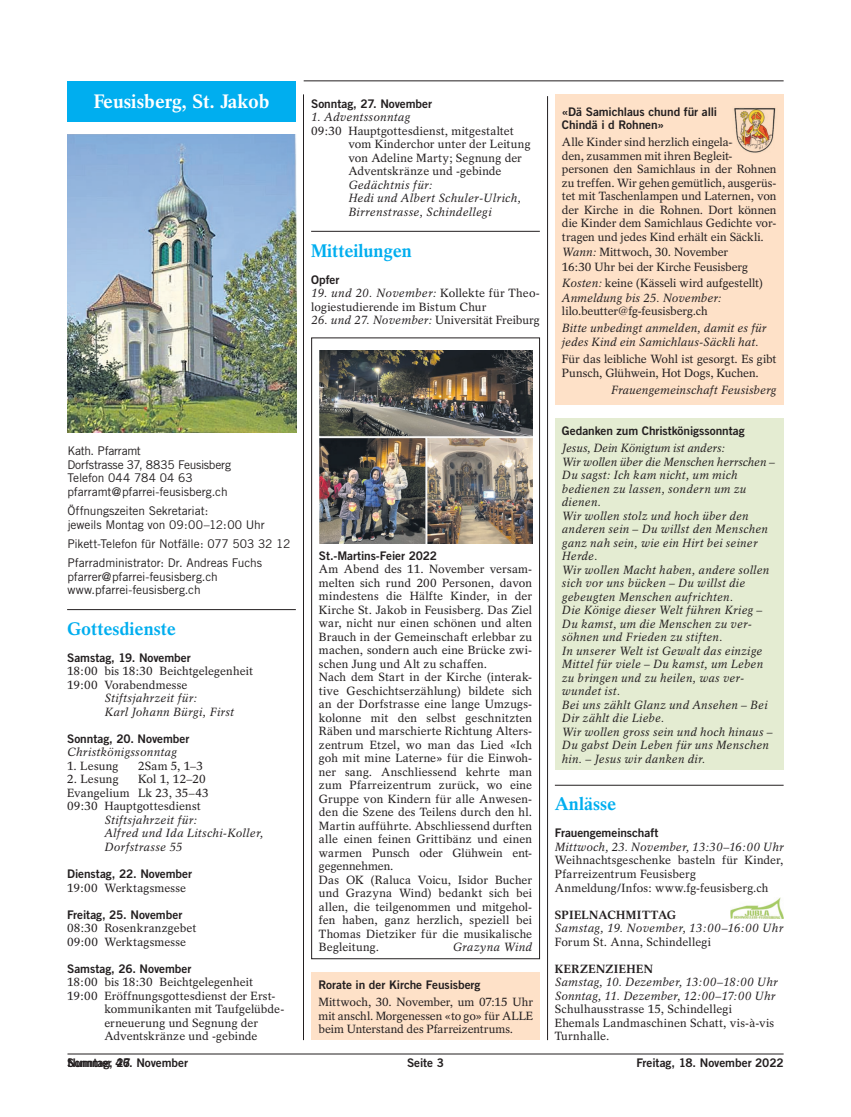
<style>
.page{position:relative;width:851px;height:1117px;background:#fff}
.page>*{position:absolute;margin:0;border:0;box-sizing:border-box;transform-origin:0 0}
.t1{font:700 19.38px "Rotation";color:#fff}
.t2{font:700 18.12px "Rotation";color:#00aeef}
.t3{font:12px/13.6px "Trade Gothic";letter-spacing:-.01em;color:#231f20}
.t4{font:11.88px/13.5px "Rotation";letter-spacing:.005em;color:#231f20}
.t5{font:italic 11.88px/13.5px "Rotation";letter-spacing:.02em;color:#231f20}
.t6{font:11.88px/13.5px "Trade Gothic Bold Two";letter-spacing:-.005em;color:#231f20}
.t7{font:700 11.88px "Rotation";letter-spacing:.03em;color:#231f20}
.s1{font-style:italic}
</style>
<div class="page">
<hr style="left:554px;top:784px;width:229px;height:1px;background:#231f20">
<hr style="left:311px;top:231px;width:228px;height:1px;background:#231f20">
<hr style="left:67px;top:609px;width:229px;height:1px;background:#231f20">
<hr style="left:67px;top:1053px;width:716px;height:1px;background:#231f20">
<hr style="left:303px;top:94px;width:1px;height:945px;background:#231f20">
<hr style="left:547px;top:96px;width:1px;height:943px;background:#231f20">
<div style="left:67px;top:81px;width:229px;height:40px;background:#00aeef"></div>
<hr style="left:303px;top:80px;width:480px;height:1px;background:#231f20">
<img style="left:67px;top:135px;width:229px;height:297px">
<div style="left:311px;top:971px;width:229px;height:68px;background:#fee1c8"></div>
<div style="left:554px;top:418px;width:229px;height:351px;background:#e4ecd2"></div>
<div style="left:554px;top:94px;width:229px;height:311px;background:#fee1c8"></div>
<img style="left:734px;top:107px;width:42px;height:46px">
<img style="left:730px;top:897px;width:53px;height:21px">
<div style="left:311px;top:337px;width:228px;height:621px;border:1px solid #231f20"></div>
<img style="left:319px;top:350px;width:213px;height:193px">
<h1 class="t1" style="left:94px;top:90px;width:177px">Feusisberg, St. Jakob</h1>
<p class="t6" style="left:311px;top:97px;width:122px">Sonntag, 27. November</p>
<p class="t5" style="left:311px;top:111px;width:101px">1. Adventssonntag</p>
<p class="t4" style="left:348px;top:124px;width:184px;text-indent:-37px">09:30 Hauptgottesdienst, mitgestaltet vom Kinderchor unter der Leitung von Adeline Marty; Segnung der Adventskränze und -gebinde</p>
<p class="t5" style="left:348px;top:178px;width:174px">Gedächtnis für:<br>Hedi und Albert Schuler-Ulrich,<br>Birrenstrasse, Schindellegi</p>
<h2 class="t2" style="left:311px;top:239px;width:102px">Mitteilungen</h2>
<p class="t6" style="left:311px;top:272px;width:30px">Opfer</p>
<p class="t4" style="left:311px;top:286px;width:230px"><span class="s1">19. und 20. November:</span> Kollekte für Theo&shy;logiestudierende im Bistum Chur</p>
<p class="t4" style="left:311px;top:313px;width:230px"><span class="s1">26. und 27. November:</span> Universität Freiburg</p>
<p class="t6" style="left:562px;top:104px;width:157px">«Dä Samichlaus chund für alli<br>Chindä i d Rohnen»</p>
<p class="t4" style="left:562px;top:135px;width:216px">Alle Kinder sind herzlich eingela-<br>den, zusammen mit ihren Begleit&shy;personen den Samichlaus in der Rohnen zu treffen. Wir gehen gemütlich, ausgerüs&shy;tet mit Taschenlampen und Laternen, von der Kirche in die Rohnen. Dort können die Kinder dem Samichlaus Gedichte vor&shy;tragen und jedes Kind erhält ein Säckli.</p>
<p class="t4" style="left:562px;top:244px;width:202px;line-height:15.2px"><span class="s1">Wann:</span> Mittwoch, 30. November<br>16:30 Uhr bei der Kirche Feusisberg <span class="s1">Kosten:</span> keine (Kässeli wird aufgestellt)<br><span class="s1">Anmeldung bis 25. November:</span></p>
<p class="t4" style="left:562px;top:304px;width:147px">lilo.beutter@fg-feusisberg.ch</p>
<p class="t5" style="left:562px;top:321px;width:206px">Bitte unbedingt anmelden, damit es für jedes Kind ein Samichlaus-Säckli hat.</p>
<p class="t4" style="left:562px;top:352px;width:216px">Für das leibliche Wohl ist gesorgt. Es gibt<br>Punsch, Glühwein, Hot Dogs, Kuchen.</p>
<p class="t5" style="left:610px;top:383px;width:167px">Frauengemeinschaft Feusisberg</p>
<p class="t6" style="left:562px;top:424px;width:184px">Gedanken zum Christkönigssonntag</p>
<p class="t5" style="left:562px;top:441px;width:215px">Jesus, Dein Königtum ist anders:<br>Wir wollen über die Menschen herrschen –<br>Du sagst: Ich kam nicht, um mich bedienen zu lassen, sondern um zu dienen.<br>Wir wollen stolz und hoch über den anderen sein – Du willst den Menschen ganz nah sein, wie ein Hirt bei seiner<br>Herde.<br>Wir wollen Macht haben, andere sollen sich vor uns bücken – Du willst die gebeugten Menschen aufrichten.<br>Die Könige dieser Welt führen Krieg –<br>Du kamst, um die Menschen zu ver&shy;söhnen und Frieden zu stiften.<br>In unserer Welt ist Gewalt das einzige<br>Mittel für viele – Du kamst, um Leben zu bringen und zu heilen, was ver&shy;wundet ist.<br>Bei uns zählt Glanz und Ansehen – Bei<br>Dir zählt die Liebe.<br>Wir wollen gross sein und hoch hinaus –<br>Du gabst Dein Leben für uns Menschen hin. – Jesus wir danken dir.</p>
<p class="t3" style="left:67px;top:443px;width:165px">Kath. Pfarramt<br>Dorfstrasse 37, 8835 Feusisberg<br>Telefon 044 784 04 63 pfarramt@pfarrei-feusisberg.ch</p>
<p class="t3" style="left:67px;top:503px;width:199px">Öffnungszeiten Sekretariat:<br>jeweils Montag von 09:00–12:00 Uhr</p>
<p class="t3" style="left:67px;top:534px;width:224px;line-height:19px">Pikett-Telefon für Notfälle: 077 503 32 12<br>Pfarradministrator: Dr. Andreas Fuchs</p>
<p class="t3" style="left:67px;top:569px;width:152px">pfarrer@pfarrei-feusisberg.ch www.pfarrei-feusisberg.ch</p>
<p class="t6" style="left:319px;top:548px;width:120px">St.-Martins-Feier 2022</p>
<p class="t4" style="left:319px;top:562px;width:215px">Am Abend des 11. November versam&shy;melten sich rund 200 Personen, davon mindestens die Hälfte Kinder, in der Kirche St. Jakob in Feusisberg. Das Ziel war, nicht nur einen schönen und alten Brauch in der Gemeinschaft erlebbar zu machen, sondern auch eine Brücke zwi&shy;schen Jung und Alt zu schaffen.<br>Nach dem Start in der Kirche (interak&shy;tive Geschichtserzählung) bildete sich an der Dorfstrasse eine lange Umzugs&shy;kolonne mit den selbst geschnitzten Räben und marschierte Richtung Alters&shy;zentrum Etzel, wo man das Lied «Ich goh mit mine Laterne» für die Einwoh&shy;ner sang. Anschliessend kehrte man zum Pfarreizentrum zurück, wo eine Gruppe von Kindern für alle Anwesen&shy;den die Szene des Teilens durch den hl.<br>Martin aufführte. Abschliessend durften alle einen feinen Grittibänz und einen warmen Punsch oder Glühwein ent&shy;gegennehmen.<br>Das OK (Raluca Voicu, Isidor Bucher und Grazyna Wind) bedankt sich bei allen, die teilgenommen und mitgehol&shy;fen haben, ganz herzlich, speziell bei Thomas Dietziker für die musikalische Begleitung.</p>
<h2 class="t2" style="left:67px;top:617px;width:110px">Gottesdienste</h2>
<p class="t6" style="left:67px;top:650px;width:125px">Samstag, 19. November</p>
<p class="t4" style="left:67px;top:664px;width:187px">18:00 bis 18:30 Beichtgelegenheit<br>19:00 Vorabendmesse</p>
<p class="t5" style="left:104px;top:691px;width:131px">Stiftsjahrzeit für:<br>Karl Johann Bürgi, First</p>
<p class="t6" style="left:67px;top:731px;width:124px">Sonntag, 20. November</p>
<p class="t5" style="left:67px;top:745px;width:112px">Christkönigssonntag</p>
<p class="t4" style="left:67px;top:759px;width:53px">1. Lesung</p>
<p class="t4" style="left:138px;top:759px;width:66px">2Sam 5, 1–3</p>
<p class="t4" style="left:67px;top:772px;width:53px">2. Lesung</p>
<p class="t4" style="left:67px;top:772px;width:143px;text-indent:71px">Kol 1, 12–20<br>Evangelium Lk 23, 35–43<br>09:30 Hauptgottesdienst</p>
<p class="t5" style="left:104px;top:813px;width:161px">Stiftsjahrzeit für:<br>Alfred und Ida Litschi-Koller,<br>Dorfstrasse 55</p>
<p class="t6" style="left:67px;top:866px;width:126px">Dienstag, 22. November</p>
<p class="t4" style="left:67px;top:880px;width:121px">19:00 Werktagsmesse</p>
<p class="t6" style="left:67px;top:907px;width:117px">Freitag, 25. November</p>
<p class="t4" style="left:67px;top:921px;width:131px">08:30 Rosenkranzgebet<br>09:00 Werktagsmesse</p>
<p class="t6" style="left:67px;top:961px;width:126px">Samstag, 26. November</p>
<p class="t4" style="left:67px;top:975px;width:187px">18:00 bis 18:30 Beichtgelegenheit</p>
<p class="t4" style="left:67px;top:988px;width:210px">19:00 Eröffnungsgottesdienst der Erst-</p>
<p class="t4" style="left:104px;top:1002px;width:181px">kommunikanten mit Taufgelübde-</p>
<p class="t4" style="left:104px;top:1015px;width:155px">erneuerung und Segnung der</p>
<p class="t4" style="left:104px;top:1029px;width:155px">Adventskränze und -gebinde</p>
<p class="t6" style="left:67px;top:1055px;width:122px">Sonntag, 27. November</p>
<h2 class="t2" style="left:554px;top:793px;width:63px">Anlässe</h2>
<p class="t6" style="left:554px;top:826px;width:105px">Frauengemeinschaft</p>
<p class="t5" style="left:554px;top:840px;width:230px">Mittwoch, 23. November, 13:30–16:00 Uhr</p>
<p class="t4" style="left:554px;top:853px;width:230px">Weihnachtsgeschenke basteln für Kinder,<br>Pfarreizentrum Feusisberg<br>Anmeldung/Infos: www.fg-feusisberg.ch</p>
<p class="t7" style="left:554px;top:907px;width:123px">SPIELNACHMITTAG</p>
<p class="t5" style="left:554px;top:921px;width:230px">Samstag, 19. November, 13:00–16:00 Uhr</p>
<p class="t4" style="left:554px;top:934px;width:158px">Forum St. Anna, Schindellegi</p>
<p class="t7" style="left:554px;top:961px;width:99px">KERZENZIEHEN</p>
<p class="t5" style="left:554px;top:975px;width:224px">Samstag, 10. Dezember, 13:00–18:00 Uhr<br>Sonntag, 11. Dezember, 12:00–17:00 Uhr</p>
<p class="t4" style="left:554px;top:1002px;width:221px">Schulhausstrasse 15, Schindellegi<br>Ehemals Landmaschinen Schatt, vis-à-vis<br>Turnhalle.</p>
<p class="t5" style="left:452px;top:940px;width:81px">Grazyna Wind</p>
<p class="t6" style="left:318px;top:977px;width:163px">Rorate in der Kirche Feusisberg</p>
<p class="t4" style="left:318px;top:994px;width:216px;text-align:justify">Mittwoch, 30. November, um 07:15 Uhr mit anschl. Morgenessen «to go» für ALLE beim Unterstand des Pfarreizentrums.</p>
<p class="t6" style="left:67px;top:1055px;width:64px">Nummer 46</p>
<p class="t6" style="left:407px;top:1055px;width:38px">Seite 3</p>
<p class="t6" style="left:636px;top:1055px;width:149px">Freitag, 18. November 2022</p>
</div>
